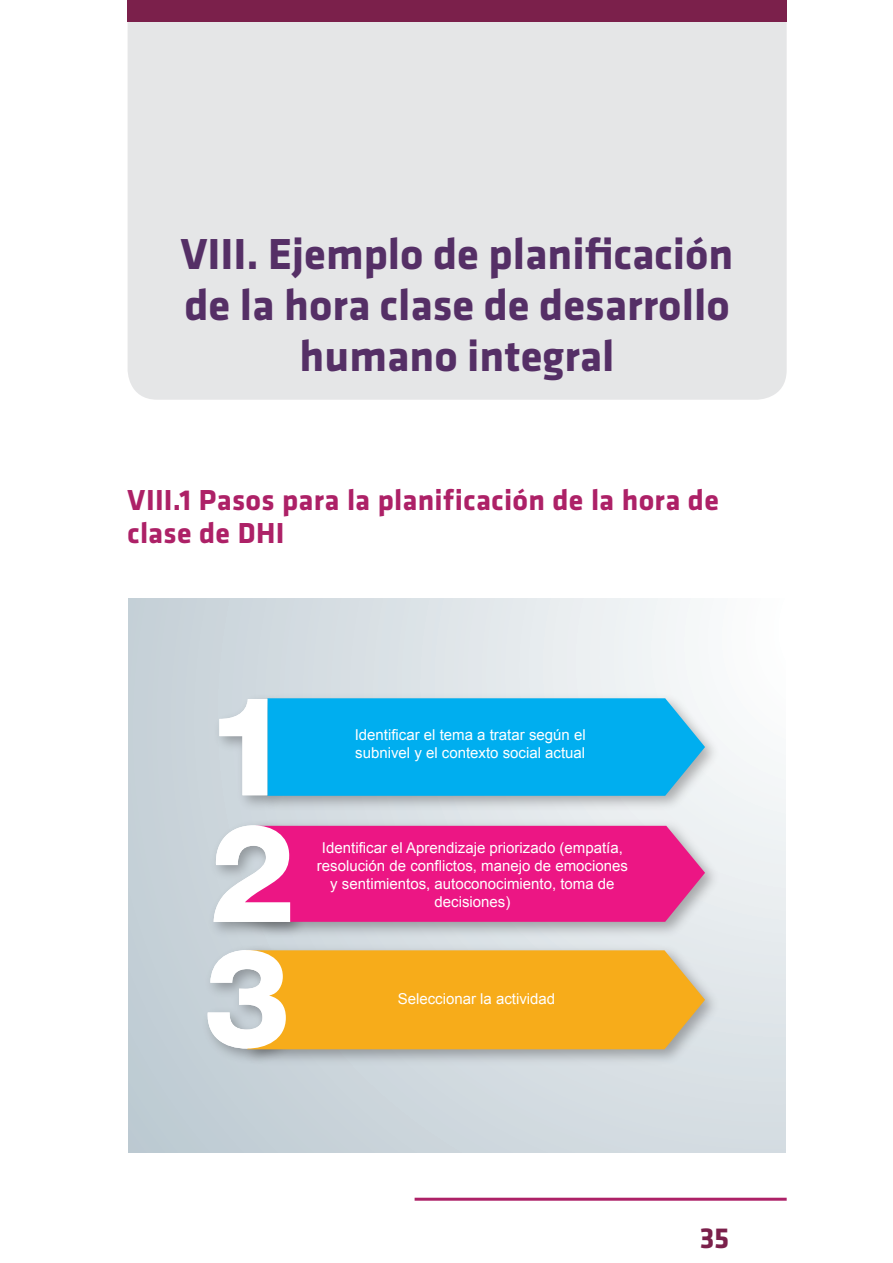
<style>
.page{position:relative;width:893px;height:1263px;background:#fff}
.page>*{position:absolute;margin:0;border:0;box-sizing:border-box;transform-origin:0 0}
.TitulosCap{font:700 45px/51px "Klavika";color:#552f66;text-align:center}
.subtitulos{font:700 30px/33px "Klavika";letter-spacing:.01em;color:#ad2167}
.t1{font:700 30px "Klavika";color:#7b204b}
.t2{font:15px/18px "Arial";color:#fff}
</style>
<div class="page">
<hr style="left:415px;top:1198px;width:372px;height:3px;background:#ad2167">
<div style="left:128px;top:21px;width:659px;height:379px;background:#e5e6e7"></div>
<div style="left:128px;top:0;width:659px;height:21px;background:#7b204b"></div>
<svg style="left:128px;top:599px;width:658px;height:553px;background:#d6dee3"></svg>
<div style="left:209px;top:689px;width:48px;height:126px;background:#ccd5db"></div>
<img style="left:204px;top:815px;width:13px;height:125px">
<div style="left:198px;top:940px;width:38px;height:129px;background:#c5d0d7"></div>
<img style="left:257px;top:689px;width:468px;height:126px">
<img style="left:217px;top:815px;width:508px;height:127px">
<div style="left:290px;top:826px;width:415px;height:96px;background:#ec1684"></div>
<img style="left:236px;top:940px;width:489px;height:129px">
<div style="left:246px;top:950px;width:459px;height:99px;background:#f7ac1a"></div>
<svg style="left:219px;top:698px;width:486px;height:98px;background:#21b6ee"></svg>
<svg style="left:214px;top:825px;width:76px;height:97px"></svg>
<svg style="left:206px;top:950px;width:80px;height:98px"></svg>
<p class="TitulosCap" style="left:181px;top:230px;width:554px">VIII. Ejemplo de planificación de la hora clase de desarrollo humano integral</p>
<p class="subtitulos" style="left:128px;top:484px;width:593px">VIII.1 Pasos para la planificación de la hora de clase de DHI</p>
<p class="t2" style="left:355px;top:726px;width:232px">Identificar el tema a tratar según el subnivel y el contexto social actual</p>
<p class="t2" style="left:317px;top:839px;width:312px;text-align:center">Identificar el Aprendizaje priorizado (empatía, resolución de conflictos, manejo de emociones y sentimientos, autoconocimiento, toma de decisiones)</p>
<p class="t2" style="left:398px;top:990px;width:159px">Seleccionar la actividad</p>
<h2 class="t1" style="left:700px;top:1222px;width:31px">35</h2>
</div>
